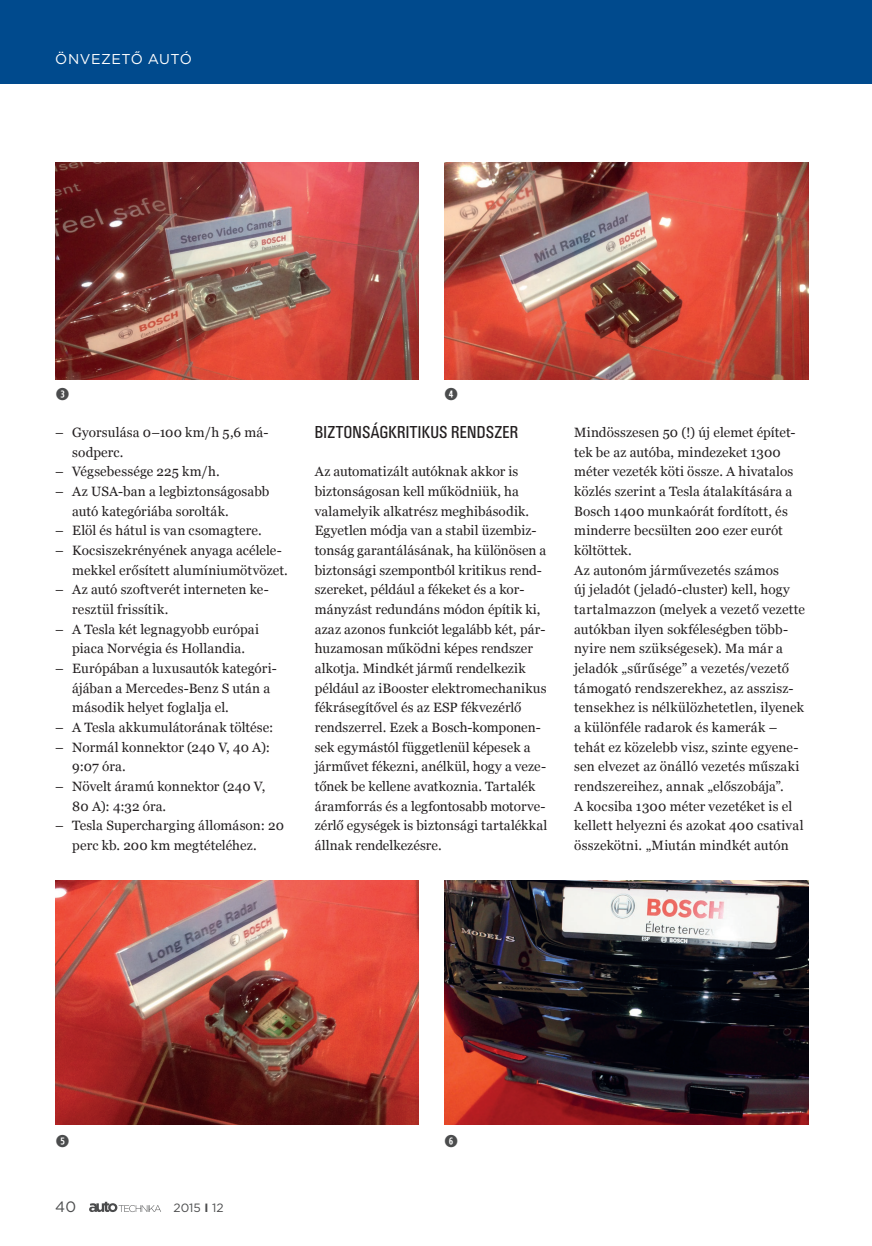
<style>
.page{position:relative;width:872px;height:1246px;background:#fff}
.page>*{position:absolute;margin:0;border:0;box-sizing:border-box;transform-origin:0 0}
.Alcim_uj{font:18px "U001 Con";letter-spacing:.015em;color:#231f20}
.kepalairas_uj{font:16.5px "Combi Numerals Ltd";color:#4b4c4d}
.t1{font:15px "Gotham";color:#4b4c4d}
.t2{font:14.25px "Gotham";letter-spacing:.035em;color:#fff}
.szoveg_uj{font:13.5px/19.6px "Georgia";letter-spacing:.005em;color:#231f20}
.t3{font:12px "Gotham";color:#4b4c4d}
.s1{font-weight:700}
</style>
<div class="page">
<svg style="left:89px;top:1202px;width:72px;height:10px"></svg>
<img style="left:444px;top:881px;width:364px;height:243px">
<img style="left:444px;top:163px;width:364px;height:216px">
<img style="left:55px;top:881px;width:364px;height:243px">
<img style="left:56px;top:162px;width:363px;height:217px">
<div style="left:0;top:0;width:872px;height:83px;background:#004a8d"></div>
<p class="t2" style="left:55px;top:50px;width:138px">ÖNVEZETŐ AUTÓ</p>
<p class="kepalairas_uj" style="left:56px;top:384px;width:15px">➌</p>
<p class="szoveg_uj" style="left:72px;top:422px;width:198px;text-indent:-17px">– Gyorsulása 0–100 km/h 5,6 má&shy;sodperc.</p>
<p class="szoveg_uj" style="left:55px;top:461px;width:166px">– Végsebessége 225 km/h.</p>
<p class="szoveg_uj" style="left:72px;top:481px;width:199px;text-indent:-17px">– Az USA-ban a legbiztonságosabb autó kategóriába sorolták.</p>
<p class="szoveg_uj" style="left:55px;top:520px;width:208px">– Elöl és hátul is van csomagtere.</p>
<p class="szoveg_uj" style="left:72px;top:540px;width:217px;text-indent:-17px">– Kocsiszekrényének anyaga acélele&shy;mekkel erősített alumíniumötvözet.</p>
<p class="szoveg_uj" style="left:72px;top:579px;width:198px;text-indent:-17px">– Az autó szoftverét interneten ke&shy;resztül frissítik.</p>
<p class="szoveg_uj" style="left:55px;top:619px;width:205px;text-align:center">– A Tesla két legnagyobb európai piaca Norvégia és Hollandia.</p>
<p class="szoveg_uj" style="left:72px;top:658px;width:206px;text-indent:-17px">– Európában a luxusautók kategóri&shy;ájában a Mercedes-Benz S után a második helyet foglalja el.</p>
<p class="szoveg_uj" style="left:55px;top:717px;width:220px">– A Tesla akkumulátorának töltése:</p>
<p class="szoveg_uj" style="left:72px;top:736px;width:199px;text-indent:-17px">– Normál konnektor (240 V, 40 A):<br>9:07 óra.</p>
<p class="szoveg_uj" style="left:72px;top:776px;width:195px;text-indent:-17px">– Növelt áramú konnektor (240 V,<br>80 A): 4:32 óra.</p>
<p class="szoveg_uj" style="left:72px;top:815px;width:213px;text-indent:-17px">– Tesla Supercharging állomáson: 20 perc kb. 200 km megtételéhez.</p>
<p class="kepalairas_uj" style="left:444px;top:384px;width:15px">➍</p>
<p class="Alcim_uj" style="left:315px;top:421px;width:205px">BIZTONSÁGKRITIKUS RENDSZER</p>
<p class="szoveg_uj" style="left:315px;top:461px;width:234px">Az automatizált autóknak akkor is biztonságosan kell működniük, ha valamelyik alkatrész meghibásodik.<br>Egyetlen módja van a stabil üzembiz&shy;tonság garantálásának, ha különösen a biztonsági szempontból kritikus rend&shy;szereket, például a fékeket és a kor&shy;mányzást redundáns módon építik ki, azaz azonos funkciót legalább két, pár&shy;huzamosan működni képes rendszer alkotja. Mindkét jármű rendelkezik például az iBooster elektromechanikus fékrásegítővel és az ESP fékvezérlő rendszerrel. Ezek a Bosch-komponen&shy;sek egymástól függetlenül képesek a járművet fékezni, anélkül, hogy a veze&shy;tőnek be kellene avatkoznia. Tartalék áramforrás és a legfontosabb motorve&shy;zérlő egységek is biztonsági tartalékkal állnak rendelkezésre.</p>
<p class="szoveg_uj" style="left:574px;top:422px;width:223px">Mindösszesen 50 (!) új elemet építet&shy;tek be az autóba, mindezeket 1300 méter vezeték köti össze. A hivatalos közlés szerint a Tesla átalakítására a<br>Bosch 1400 munkaórát fordított, és minderre becsülten 200 ezer eurót költöttek.</p>
<p class="szoveg_uj" style="left:574px;top:560px;width:232px">Az autonóm járművezetés számos<br>új jeladót (jeladó-cluster) kell, hogy tartalmazzon (melyek a vezető vezette autókban ilyen sokféleségben több&shy;nyire nem szükségesek). Ma már a jeladók „sűrűsége” a vezetés/vezető támogató rendszerekhez, az asszisz&shy;tensekhez is nélkülözhetetlen, ilyenek a különféle radarok és kamerák – tehát ez közelebb visz, szinte egyene&shy;sen elvezet az önálló vezetés műszaki rendszereihez, annak „előszobája”.<br>A kocsiba 1300 méter vezetéket is el kellett helyezni és azokat 400 csatival összekötni. „Miután mindkét autón</p>
<p class="kepalairas_uj" style="left:56px;top:1132px;width:15px">➎</p>
<p class="t1" style="left:55px;top:1197px;width:22px">40</p>
<p class="t3" style="left:173px;top:1200px;width:52px">2015 <span class="s1">I</span> 12</p>
<p class="kepalairas_uj" style="left:444px;top:1132px;width:15px">➏</p>
</div>
